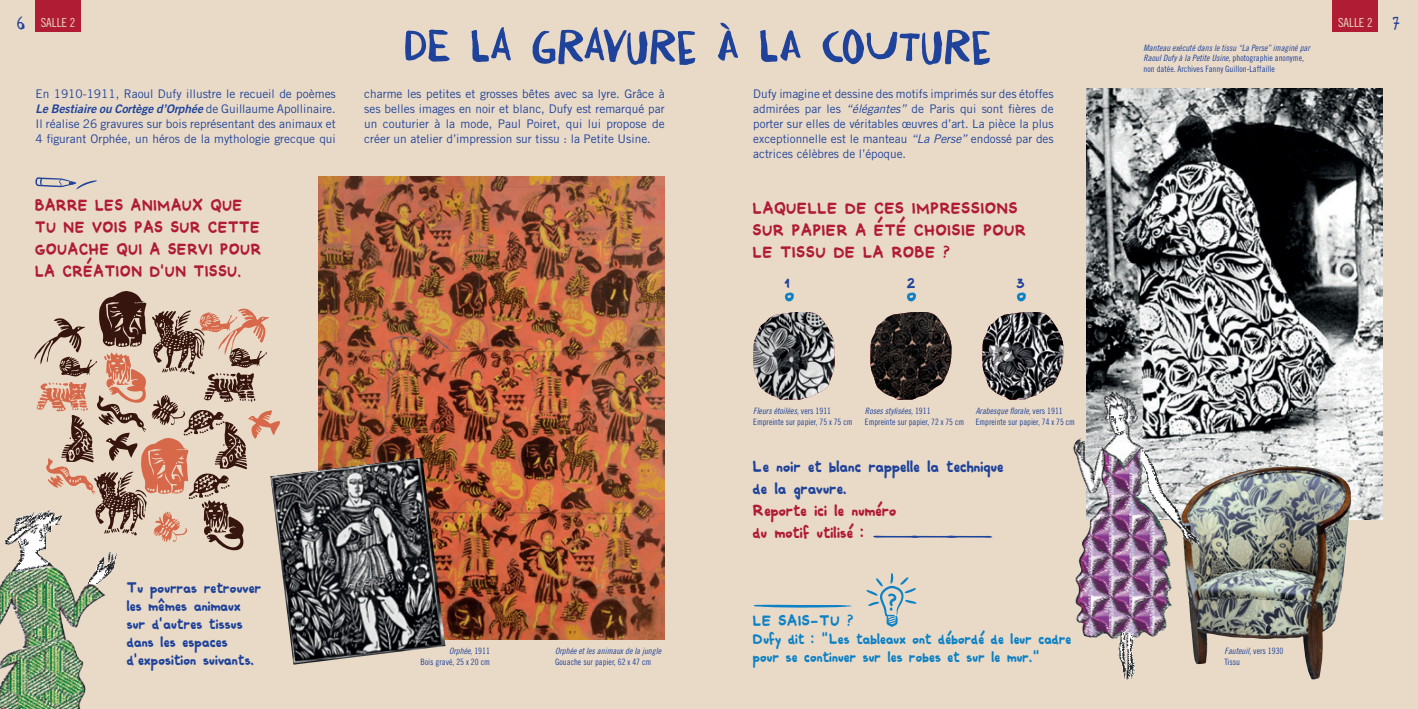
<style>
.page{position:relative;width:1418px;height:709px;background:#fff}
.page>*{position:absolute;margin:0;border:0;box-sizing:border-box;transform-origin:0 0}
.titre{font:40px "Daft Brush";letter-spacing:.005em;color:#1f439b;scale:1.3 1}
.action{font:16.25px/21.9px "Comiquita Sans";letter-spacing:-.05em;color:#1f439b}
.action-2{font:16.25px/21.9px "Comiquita Sans";letter-spacing:-.05em;color:#af1c34;scale:.96 1}
.action-3{font:16.25px/21.9px "Comiquita Sans";letter-spacing:-.05em;color:#af1c34}
.question{font:15px/18px "Comiquita Sans";letter-spacing:-.05em;color:#0c81c5}
.question-2{font:15px/18px "Comiquita Sans";letter-spacing:-.05em;color:#1f439b}
.t1{font:15px "Daft Brush";color:#1f439b}
.légende_mini{font:12.5px "Trade Gothic Cond Eighteen";color:#e9dac7}
.intro{font:11.88px/15px "Trade Gothic";color:#1f439b;text-align:justify}
.légende_mini-2{font:8.75px/10.5px "Trade Gothic Cond Eighteen";color:#1f439b}
.légende_mini-3{font:italic 8.75px/10.5px "Trade Gothic Cond Eighteen";color:#1f439b}
.s1{font-family:"Daft Brush";font-size:15px;color:#1f439b}
.s2{font-style:normal}
.s3{font-family:"Trade Gothic Bold Two";font-style:italic}
.s4{font-style:italic}
.s5{color:#af1c34}
.s6{font-size:12.5px}
</style>
<div class="page">
<div style="left:0;top:0;width:709px;height:709px;background:#e9dac7"></div>
<div style="left:709px;top:0;width:708px;height:709px;background:#e9dac7"></div>
<img style="left:318px;top:176px;width:346px;height:463px">
<img style="left:280px;top:457px;width:165px;height:207px">
<img style="left:1086px;top:89px;width:296px;height:430px">
<img style="left:16px;top:512px;width:18px;height:6px">
<img style="left:0;top:518px;width:40px;height:73px">
<img style="left:40px;top:560px;width:19px;height:31px">
<img style="left:62px;top:564px;width:36px;height:27px">
<img style="left:0;top:591px;width:98px;height:118px">
<img style="left:0;top:613px;width:11px;height:10px">
<img style="left:0;top:623px;width:11px;height:86px">
<img style="left:98px;top:560px;width:17px;height:40px">
<svg style="left:35px;top:177px;width:62px;height:12px"></svg>
<img style="left:1202px;top:466px;width:150px;height:213px">
<svg style="left:784px;top:292px;width:10px;height:9px"></svg>
<svg style="left:907px;top:292px;width:9px;height:9px"></svg>
<img style="left:870px;top:312px;width:81px;height:88px">
<img style="left:753px;top:312px;width:82px;height:88px">
<svg style="left:1016px;top:292px;width:9px;height:9px"></svg>
<img style="left:982px;top:312px;width:81px;height:88px">
<img style="left:1181px;top:390px;width:4px;height:11px">
<img style="left:1185px;top:390px;width:17px;height:11px">
<img style="left:1075px;top:401px;width:127px;height:264px">
<img style="left:1096px;top:404px;width:106px;height:185px">
<img style="left:1075px;top:460px;width:94px;height:19px">
<img style="left:1075px;top:465px;width:88px;height:10px">
<img style="left:1166px;top:390px;width:2px;height:73px">
<img style="left:1158px;top:390px;width:8px;height:75px">
<img style="left:1073px;top:390px;width:85px;height:76px">
<img style="left:1170px;top:587px;width:9px;height:78px">
<img style="left:1075px;top:586px;width:95px;height:94px">
<img style="left:1041px;top:395px;width:22px;height:5px">
<svg style="left:753px;top:604px;width:98px;height:3px"></svg>
<svg style="left:866px;top:573px;width:50px;height:54px"></svg>
<svg style="left:34px;top:291px;width:246px;height:269px"></svg>
<div style="left:1332px;top:0;width:45px;height:32px;background:#af1c34"></div>
<div style="left:35px;top:0;width:46px;height:32px;background:#af1c34"></div>
<p class="légende_mini" style="left:17px;top:15px;width:60px"><span class="s1">6</span> SALLE 2</p>
<p class="légende_mini" style="left:1337px;top:15px;width:36px">SALLE 2</p>
<p class="t1" style="left:1393px;top:13px;width:8px">7</p>
<p class="titre" style="left:404px;top:19px;width:451px">DE LA GRAVURE À lA COUTuRE</p>
<p class="légende_mini-3" style="left:1143px;top:42px;width:170px">Manteauexécutédansletissu“LaPerse”imaginépar<br>RaoulDufyàlaPetiteUsine,<span class="s2">photographie anonyme, non datée. Archives Fanny Guillon-Laffaille</span></p>
<p class="intro" style="left:35px;top:86px;width:302px">En 1910-1911, Raoul Dufy illustre le recueil de poèmes <span class="s3">Le Bestiaire ou Cortège d’Orphée</span> de Guillaume Apollinaire.<br>Il réalise 26 gravures sur bois représentant des animaux et 4 figurant Orphée, un héros de la mythologie grecque qui</p>
<p class="intro" style="left:364px;top:86px;width:302px">charme les petites et grosses bêtes avec sa lyre. Grâce à ses belles images en noir et blanc, Dufy est remarqué par un couturier à la mode, Paul Poiret, qui lui propose de créer un atelier d’impression sur tissu : la Petite Usine.</p>
<p class="intro" style="left:753px;top:86px;width:302px">Dufy imagine et dessine des motifs imprimés sur des étoffes admirées par les <span class="s4">“élégantes”</span> de Paris qui sont fières de porter sur elles de véritables œuvres d’art. La pièce la plus exceptionnelle est le manteau <span class="s4">“La Perse”</span> endossé par des actrices célèbres de l’époque.</p>
<p class="action-2" style="left:35px;top:193px;width:238px">BARRE LES ANIMAUX QUE<br>TU NE VOIS PAS SUR CETTE<br>GOUACHE QUI A SERVI POUR<br>LA CRÉATION D'UN TISSU.</p>
<p class="question-2" style="left:127px;top:577px;width:137px">Tu pourras retrouver les mêmes animaux sur d'autres tissus dans les espaces d'exposition suivants.</p>
<p class="légende_mini-2" style="left:420px;top:645px;width:71px;text-align:right"><span class="s4">Orphée,</span>1 9 1 1<br>Bois gravé, 25 x 20 cm</p>
<p class="légende_mini-3" style="left:555px;top:645px;width:110px">Orphéeetlesanimauxdelajungle<br><span class="s2">Gouache sur papier, 62 x 47 cm</span></p>
<p class="action-3" style="left:753px;top:196px;width:276px">LAQUELLE DE CES IMPRESSIONS<br>SUR PAPIER A ÉTÉ CHOISIE POUR<br>LE TISSU DE LA ROBE ?</p>
<p class="question-2" style="left:785px;top:272px;width:8px">1</p>
<p class="question-2" style="left:907px;top:272px;width:12px">2</p>
<p class="question-2" style="left:1016px;top:272px;width:11px">3</p>
<p class="légende_mini-2" style="left:753px;top:406px;width:101px"><span class="s4">Fleursétoilées,</span>v e r s 1 9 1 1<br>Empreinte sur papier, 75 x 75 cm</p>
<p class="légende_mini-2" style="left:975px;top:406px;width:101px"><span class="s4">Arabesqueflorale,</span>v e r s 1 9 1 1<br>Empreinte sur papier, 74 x 75 cm</p>
<p class="légende_mini-2" style="left:865px;top:406px;width:101px"><span class="s4">Rosesstylisées,</span>1 9 1 1<br>Empreinte sur papier, 72 x 75 cm</p>
<p class="action" style="left:753px;top:454px;width:254px">Le noir et blanc rappelle la technique de la gravure.<br><span class="s5">Reporte ici le numéro<br>du motif utilisé :</span> <span class="s6">___</span></p>
<p class="question" style="left:753px;top:610px;width:321px">LE SAIS-TU ?<br>Dufy dit : "Les tableaux ont débordé de leur cadre pour se continuer sur les robes et sur le mur."</p>
<p class="légende_mini-2" style="left:1224px;top:645px;width:60px"><span class="s4">Fauteuil,</span>ve rs 1 9 3 0<br>Tissu</p>
</div>
